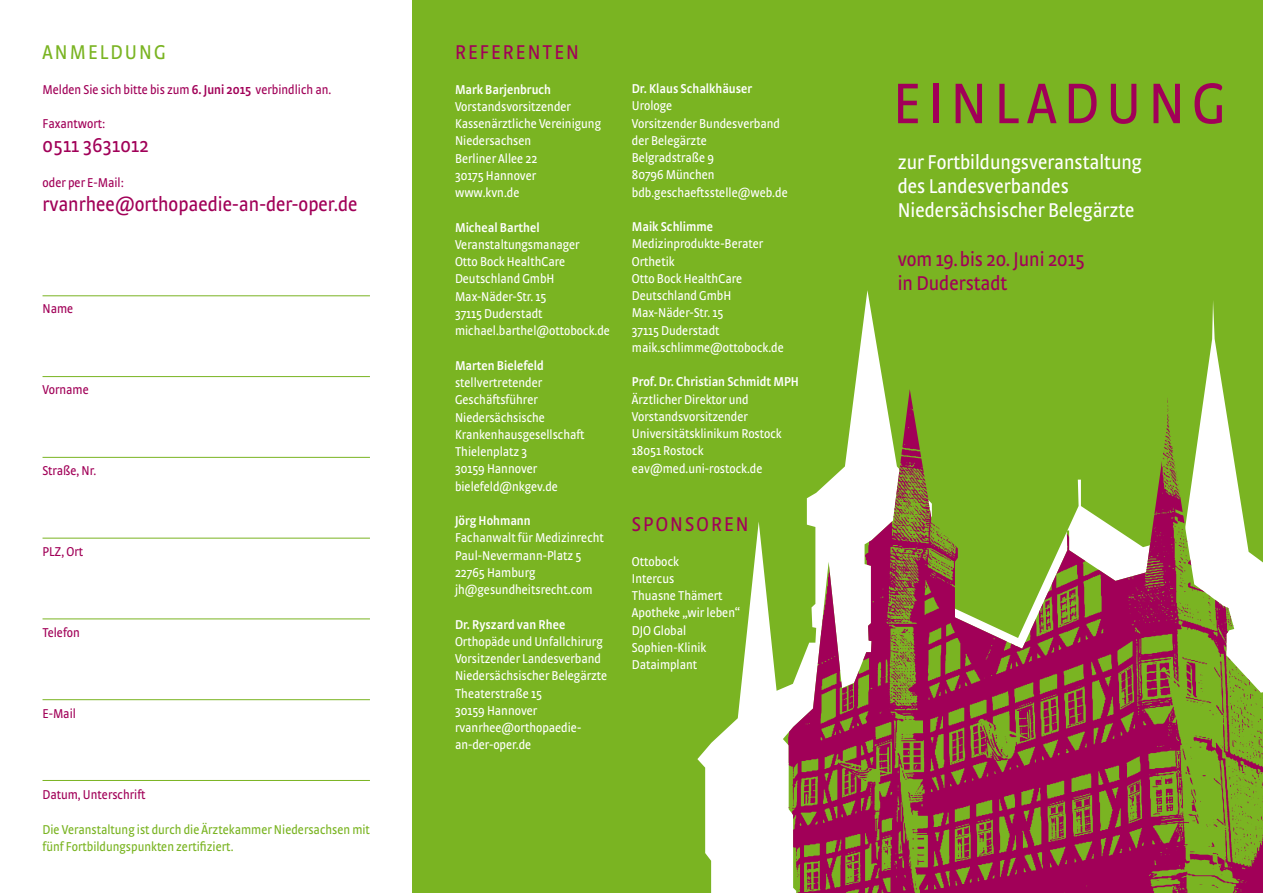
<style>
.page{position:relative;width:1263px;height:893px;background:#fff}
.page>*{position:absolute;margin:0;border:0;box-sizing:border-box;transform-origin:0 0}
.t1{font:60.15px "Strada Cond";letter-spacing:.12em;color:#a10058}
.t2{font:21px/24px "Strada Cond";color:#a10058}
.t3{font:21px/24px "Strada Cond";color:#fff}
.t4{font:21px "Strada Cond";letter-spacing:.02em;color:#a10058}
.t5{font:21px "Strada Cond";letter-spacing:.1em;color:#7ab422}
.t6{font:13.5px/17.2px "Strada Cond";color:#fff}
.t7{font:13.5px "Strada Cond";color:#a10058}
.t8{font:600 13.5px "Strada Cond";color:#fff}
.t9{font:13.5px/17.2px "Strada Cond";color:#7ab422}
.s1{font-weight:600}
</style>
<div class="page">
<div style="left:412px;top:0;width:426px;height:893px;background:#7ab422"></div>
<div style="left:823px;top:0;width:440px;height:893px;background:#7ab422"></div>
<svg style="left:697px;top:290px;width:526px;height:603px"></svg>
<img style="left:783px;top:389px;width:480px;height:504px">
<hr style="left:43px;top:295px;width:327px;height:1px;background:#7ab422">
<hr style="left:43px;top:376px;width:327px;height:1px;background:#7ab422">
<hr style="left:43px;top:457px;width:327px;height:1px;background:#7ab422">
<hr style="left:43px;top:538px;width:327px;height:1px;background:#7ab422">
<hr style="left:43px;top:619px;width:327px;height:1px;background:#7ab422">
<hr style="left:43px;top:699px;width:327px;height:1px;background:#7ab422">
<hr style="left:43px;top:780px;width:327px;height:1px;background:#7ab422">
<h2 class="t5" style="left:43px;top:40px;width:125px">ANMELDUNG</h2>
<p class="t7" style="left:43px;top:82px;width:290px">Melden Sie sich bitte bis zum <span class="s1">6. Juni 2015</span> verbindlich an.</p>
<p class="t7" style="left:43px;top:116px;width:64px">Faxantwort:</p>
<h2 class="t4" style="left:43px;top:133px;width:108px">0511 3631012</h2>
<p class="t7" style="left:43px;top:175px;width:83px">oder per E-Mail:</p>
<h2 class="t2" style="left:43px;top:192px;width:317px">rvanrhee@orthopaedie-an-der-oper.de</h2>
<p class="t7" style="left:43px;top:301px;width:32px">Name</p>
<p class="t7" style="left:43px;top:382px;width:48px">Vorname</p>
<p class="t7" style="left:43px;top:463px;width:55px">Straße, Nr.</p>
<p class="t7" style="left:43px;top:544px;width:42px">PLZ, Ort</p>
<p class="t7" style="left:43px;top:625px;width:39px">Telefon</p>
<p class="t7" style="left:43px;top:706px;width:35px">E-Mail</p>
<p class="t7" style="left:43px;top:787px;width:104px">Datum, Unterschrift</p>
<p class="t9" style="left:43px;top:820px;width:329px">Die Veranstaltung ist durch die Ärztekammer Niedersachsen mit fünf Fortbildungspunkten zertifiziert.</p>
<h2 class="t2" style="left:455px;top:40px;width:26px">Referenten</h2>
<p class="t8" style="left:455px;top:81px;width:98px">Mark Barjenbruch</p>
<p class="t6" style="left:455px;top:98px;width:148px">Vorstandsvorsitzender<br>Kassenärztliche Vereinigung<br>Niedersachsen<br>Berliner Allee 22<br>30175 Hannover www.kvn.de</p>
<p class="t8" style="left:455px;top:219px;width:86px">Micheal Barthel</p>
<p class="t6" style="left:455px;top:236px;width:156px">Veranstaltungsmanager<br>Otto Bock HealthCare<br>Deutschland GmbH<br>Max-Näder-Str. 15<br>37115 Duderstadt michael.barthel@ottobock.de</p>
<p class="t8" style="left:455px;top:357px;width:90px">Marten Bielefeld</p>
<p class="t6" style="left:455px;top:374px;width:131px">stellvertretender<br>Geschäftsführer<br>Niedersächsische<br>Krankenhausgesellschaft<br>Thielenplatz 3<br>30159 Hannover bielefeld@nkgev.de</p>
<p class="t8" style="left:455px;top:513px;width:77px">Jörg Hohmann</p>
<p class="t6" style="left:455px;top:529px;width:150px">Fachanwalt für Medizinrecht<br>Paul-Nevermann-Platz 5<br>22765 Hamburg jh@gesundheitsrecht.com</p>
<p class="t8" style="left:455px;top:616px;width:112px">Dr. Ryszard van Rhee</p>
<p class="t6" style="left:455px;top:633px;width:154px">Orthopäde und Unfallchirurg<br>Vorsitzender Landesverband<br>Niedersächsischer Belegärzte<br>Theaterstraße 15<br>30159 Hannover rvanrhee@orthopaedie&shy;an-der-oper.de</p>
<p class="t8" style="left:632px;top:81px;width:122px">Dr. Klaus Schalkhäuser</p>
<p class="t6" style="left:632px;top:97px;width:157px">Urologe<br>Vorsitzender Bundesverband der Belegärzte<br>Belgradstraße 9<br>80796 München bdb.geschaeftsstelle@web.de</p>
<p class="t8" style="left:632px;top:219px;width:83px">Maik Schlimme</p>
<p class="t6" style="left:632px;top:235px;width:153px">Medizinprodukte-Berater<br>Orthetik<br>Otto Bock HealthCare<br>Deutschland GmbH<br>Max-Näder-Str. 15<br>37115 Duderstadt maik.schlimme@ottobock.de</p>
<p class="t8" style="left:632px;top:374px;width:168px">Prof. Dr. Christian Schmidt MPH</p>
<p class="t6" style="left:632px;top:390px;width:151px">Ärztlicher Direktor und<br>Vorstandsvorsitzender<br>Universitätsklinikum Rostock<br>18051 Rostock eav@med.uni-rostock.de</p>
<h2 class="t2" style="left:632px;top:512px;width:14px">sponsoren</h2>
<p class="t6" style="left:632px;top:552px;width:109px">Ottobock<br>Intercus<br>Thuasne Thämert<br>Apotheke „wir leben“<br>DJO Global<br>Sophien-Klinik<br>Dataimplant</p>
<h1 class="t1" style="left:893px;top:70px;width:334px">EINLADUNG</h1>
<h2 class="t3" style="left:898px;top:149px;width:246px">zur Fortbildungsveranstaltung des Landesverbandes<br>Niedersächsischer Belegärzte</h2>
<h2 class="t2" style="left:898px;top:247px;width:188px">vom 19.bis 20. Juni 2015 in Duderstadt</h2>
</div>
